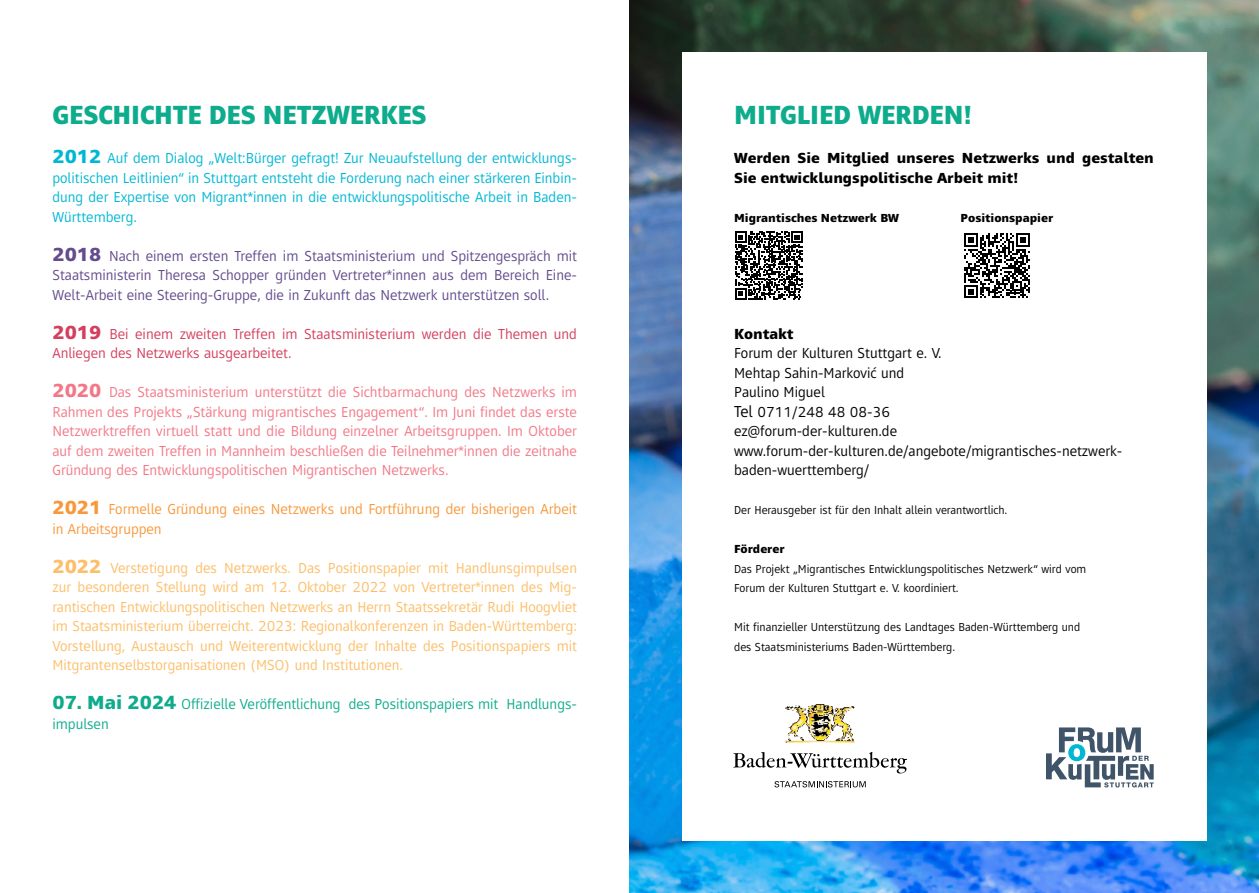
<style>
.page{position:relative;width:1259px;height:893px;background:#fff}
.page>*{position:absolute;margin:0;border:0;box-sizing:border-box;transform-origin:0 0}
.t1{font:800 27px "Mayberry Pro";letter-spacing:-.005em;color:#0eac8c;scale:.95 1}
.t2{font:15px/19.5px "Mayberry Pro";color:#fdbe68;text-align:justify}
.t3{font:15px/19.5px "Mayberry Pro";color:#f37887;text-align:justify}
.t4{font:15px/19.5px "Mayberry Pro";color:#00b7d4;text-align:justify}
.t5{font:15px/19.5px "Mayberry Pro";color:#634b8c;text-align:justify}
.t6{font:15px/19.5px "Mayberry Pro";color:#000}
.t7{font:15px/19.5px "Mayberry Pro";color:#d33f5d}
.t8{font:800 15px/19.5px "Mayberry Pro";color:#000}
.t9{font:15px/19.5px "Mayberry Pro";color:#f8983a}
.t10{font:15px/19.5px "Mayberry Pro";color:#0eac8c}
.t11{font:12px/19.5px "Mayberry Pro";color:#000}
.t12{font:800 12px "Mayberry Pro";color:#000}
.s1{font-weight:800;font-size:19.5px}
.s2{font-size:16.5px}
</style>
<div class="page">
<img style="left:629px;top:0;width:630px;height:893px">
<div style="left:682px;top:52px;width:524px;height:788px;background:#fff"></div>
<svg style="left:964px;top:233px;width:65px;height:65px"></svg>
<svg style="left:735px;top:231px;width:67px;height:68px"></svg>
<svg style="left:1046px;top:727px;width:107px;height:60px"></svg>
<img style="left:785px;top:704px;width:70px;height:39px">
<svg style="left:733px;top:752px;width:174px;height:21px"></svg>
<svg style="left:774px;top:781px;width:91px;height:6px"></svg>
<h1 class="t1" style="left:52px;top:97px;width:395px">GESCHICHTE DES NETZWERKES</h1>
<p class="t4" style="left:52px;top:148px;width:526px"><span class="s1">2012</span> Auf dem Dialog „Welt:Bürger gefragt! Zur Neuaufstellung der entwicklungs&shy;politischen Leitlinien“ in Stuttgart entsteht die Forderung nach einer stärkeren Einbin&shy;dung der Expertise von Migrant*innen in die entwicklungspolitische Arbeit in Baden-Württemberg.</p>
<p class="t5" style="left:52px;top:245px;width:526px"><span class="s1">2018</span> Nach einem ersten Treffen im Staatsministerium und Spitzengespräch mit Staatsministerin Theresa Schopper gründen Vertreter*innen aus dem Bereich Eine-Welt-Arbeit eine Steering-Gruppe, die in Zukunft das Netzwerk unterstützen soll.</p>
<p class="t7" style="left:52px;top:323px;width:526px"><span class="s1">2019</span> Bei einem zweiten Treffen im Staatsministerium werden die Themen und<br>Anliegen des Netzwerks ausgearbeitet.</p>
<p class="t3" style="left:52px;top:382px;width:526px"><span class="s1">2020</span> Das Staatsministerium unterstützt die Sichtbarmachung des Netzwerks im Rahmen des Projekts „Stärkung migrantisches Engagement“. Im Juni findet das erste Netzwerktreffen virtuell statt und die Bildung einzelner Arbeitsgruppen. Im Oktober auf dem zweiten Treffen in Mannheim beschließen die Teilnehmer*innen die zeitnahe Gründung des Entwicklungspolitischen Migrantischen Netzwerks.</p>
<p class="t9" style="left:52px;top:499px;width:526px"><span class="s1">2021</span> Formelle Gründung eines Netzwerks und Fortführung der bisherigen Arbeit in Arbeitsgruppen</p>
<p class="t2" style="left:52px;top:557px;width:526px"><span class="s1">2022</span> Verstetigung des Netzwerks. Das Positionspapier mit Handlunsgimpulsen zur besonderen Stellung wird am 12. Oktober 2022 von Vertreter*innen des Mig&shy;rantischen Entwicklungspolitischen Netzwerks an Herrn Staatssekretär Rudi Hoogvliet im Staatsministerium überreicht. 2023: Regionalkonferenzen in Baden-Württemberg:<br>Vorstellung, Austausch und Weiterentwicklung der Inhalte des Positionspapiers mit Mitgrantenselbstorganisationen (MSO) und Institutionen.</p>
<p class="t10" style="left:52px;top:694px;width:526px"><span class="s1">07. Mai 2024</span> Offizielle Veröffentlichung des Positionspapiers mit Handlungs&shy;impulsen</p>
<h1 class="t1" style="left:734px;top:97px;width:252px">MITGLIED WERDEN!</h1>
<p class="t8" style="left:734px;top:148px;width:421px">Werden Sie Mitglied unseres Netzwerks und gestalten<br>Sie entwicklungspolitische Arbeit mit!</p>
<p class="t12" style="left:734px;top:210px;width:166px">Migrantisches Netzwerk BW</p>
<p class="t12" style="left:960px;top:210px;width:94px">Positionspapier</p>
<p class="t8" style="left:734px;top:323px;width:61px">Kontakt</p>
<p class="t6" style="left:734px;top:343px;width:390px">Forum der Kulturen Stuttgart e. V.<br>Mehtap Sahin-Marković und<br>Paulino Miguel<br><span class="s2">Tel</span> 0711/248 48 08-36<br>ez@forum-der-kulturen.de www.forum-der-kulturen.de/angebote/migrantisches-netzwerk&shy;baden-wuerttemberg/</p>
<p class="t11" style="left:734px;top:500px;width:275px">Der Herausgeber ist für den Inhalt allein verantwortlich.</p>
<p class="t12" style="left:734px;top:541px;width:52px">Förderer</p>
<p class="t11" style="left:734px;top:559px;width:354px">Das Projekt „Migrantisches Entwicklungspolitisches Netzwerk“ wird vom<br>Forum der Kulturen Stuttgart e. V. koordiniert.</p>
<p class="t11" style="left:734px;top:617px;width:348px">Mit finanzieller Unterstützung des Landtages Baden-Württemberg und des Staatsministeriums Baden-Württemberg.</p>
</div>
